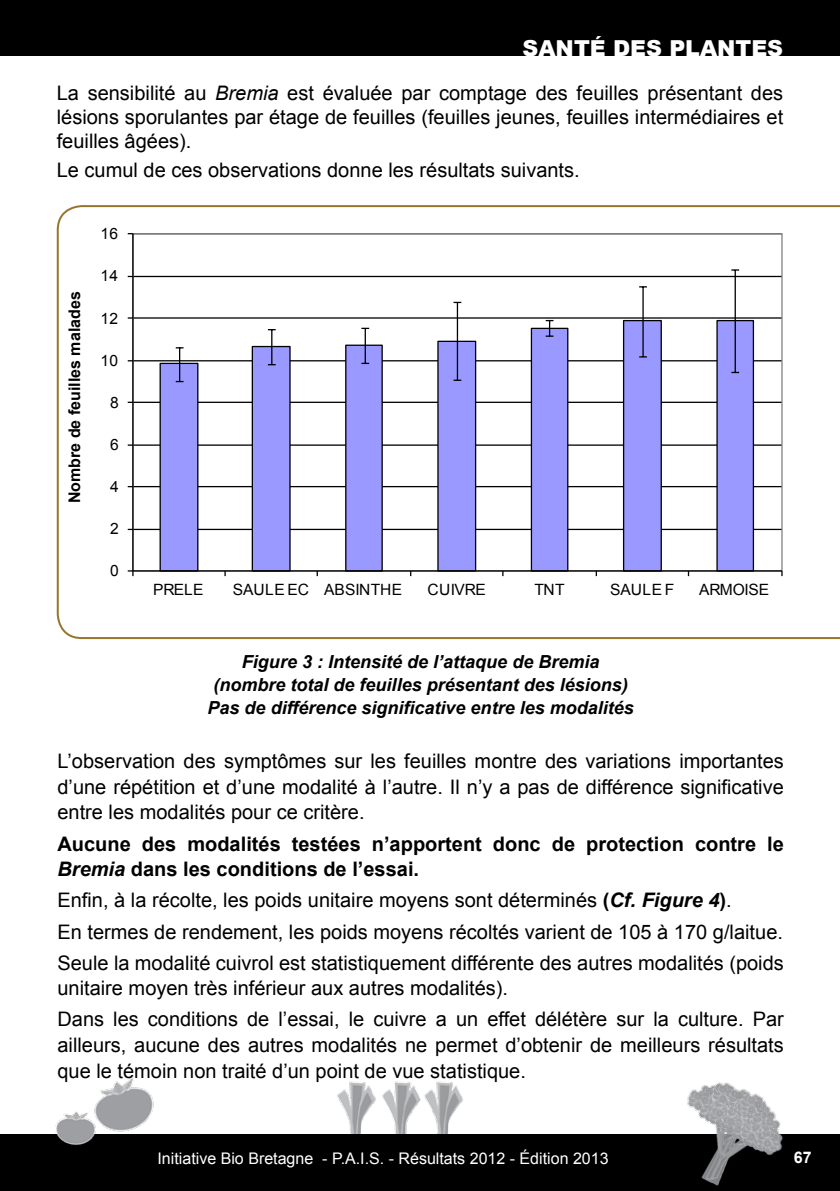
<style>
.page{position:relative;width:840px;height:1191px;background:#fff}
.page>*{position:absolute;margin:0;border:0;box-sizing:border-box;transform-origin:0 0}
.t1{font:900 22px "Arial";color:#fff}
.t2{font:20px/25.6px "Arial";color:#000}
.t3{font:700 20px/25.6px "Arial";color:#000}
.t4{font:italic 700 18px/23.2px "Arial";color:#000;text-align:center}
.t5{font:16px "Arial";color:#fff}
.t6{font:700 16px "Arial";color:#000}
.t7{font:700 16px "Arial";color:#fff}
.t8{font:15.6px "Arial";color:#000}
.s1{font-style:italic}
.s2{font-weight:700}
.s3{font-weight:700;font-style:italic}
</style>
<div class="page">
<img style="left:337px;top:1081px;width:127px;height:53px">
<div style="left:0;top:1134px;width:839px;height:57px;background:#000"></div>
<div style="left:0;top:0;width:839px;height:55px;background:#000"></div>
<img style="left:55px;top:1076px;width:99px;height:69px">
<img style="left:687px;top:1082px;width:96px;height:104px">
<svg style="left:57px;top:205px;width:782px;height:434px"></svg>
<p class="t1" style="left:522px;top:32px;width:262px">SANTÉ DES PLANTES</p>
<p class="t2" style="left:57px;top:81px;width:727px;line-height:24px;text-align:justify">La sensibilité au <span class="s1">Bremia</span> est évaluée par comptage des feuilles présentant des lésions sporulantes par étage de feuilles (feuilles jeunes, feuilles intermédiaires et feuilles âgées).</p>
<p class="t2" style="left:57px;top:158px;width:524px">Le cumul de ces observations donne les résultats suivants.</p>
<p class="t8" style="left:100px;top:223px;width:19px">16</p>
<p class="t6" style="left:64px;top:503px;width:213px;rotate:-90deg">Nombre de feuilles malades</p>
<p class="t8" style="left:100px;top:266px;width:19px">14</p>
<p class="t8" style="left:100px;top:308px;width:19px">12</p>
<p class="t8" style="left:100px;top:350px;width:19px">10</p>
<p class="t8" style="left:110px;top:392px;width:10px">8</p>
<p class="t8" style="left:110px;top:434px;width:10px">6</p>
<p class="t8" style="left:110px;top:476px;width:10px">4</p>
<p class="t8" style="left:110px;top:518px;width:10px">2</p>
<p class="t8" style="left:110px;top:561px;width:10px">0</p>
<p class="t8" style="left:153px;top:579px;width:52px">PRELE</p>
<p class="t8" style="left:233px;top:579px;width:171px">SAULE EC ABSINTHE</p>
<p class="t8" style="left:427px;top:579px;width:60px">CUIVRE</p>
<p class="t8" style="left:534px;top:579px;width:32px">TNT</p>
<p class="t8" style="left:609px;top:579px;width:65px">SAULE F</p>
<p class="t8" style="left:698px;top:579px;width:72px">ARMOISE</p>
<p class="t4" style="left:207px;top:651px;width:427px">Figure 3 : Intensité de l’attaque de Bremia (nombre total de feuilles présentant des lésions)<br>Pas de différence significative entre les modalités</p>
<p class="t2" style="left:57px;top:748px;width:727px;text-align:justify">L’observation des symptômes sur les feuilles montre des variations importantes d’une répétition et d’une modalité à l’autre. Il n’y a pas de différence significative entre les modalités pour ce critère.</p>
<p class="t3" style="left:57px;top:831px;width:727px">Aucune des modalités testées n’apportent donc de protection contre le<br><span class="s1">Bremia</span> dans les conditions de l’essai.</p>
<p class="t2" style="left:57px;top:885px;width:727px;line-height:31.2px">Enfin, à la récolte, les poids unitaire moyens sont déterminés <span class="s2">(</span><span class="s3">Cf. Figure 4</span><span class="s2">)</span>.<br>En termes de rendement, les poids moyens récoltés varient de 105 à 170 g/laitue.<br>Seule la modalité cuivrol est statistiquement différente des autres modalités (poids</p>
<p class="t2" style="left:57px;top:973px;width:727px;line-height:31.2px">unitaire moyen très inférieur aux autres modalités).<br>Dans les conditions de l’essai, le cuivre a un effet délétère sur la culture. Par</p>
<p class="t2" style="left:57px;top:1032px;width:727px">ailleurs, aucune des autres modalités ne permet d’obtenir de meilleurs résultats que le témoin non traité d’un point de vue statistique.</p>
<p class="t5" style="left:157px;top:1147px;width:452px">Initiative Bio Bretagne - P.A.I.S. - Résultats 2012 - Édition 2013</p>
<p class="t7" style="left:793px;top:1146px;width:19px">67</p>
</div>
